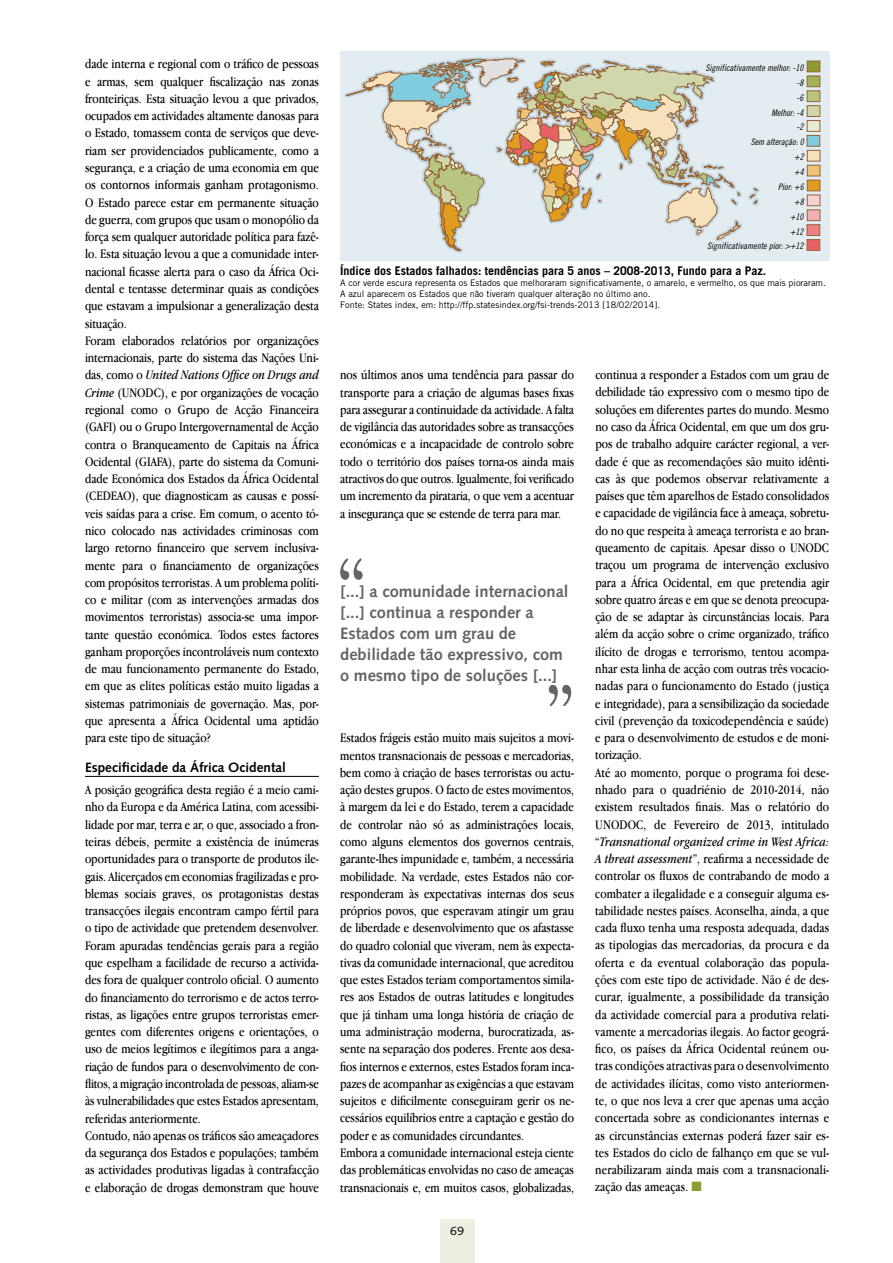
<style>
.page{position:relative;width:893px;height:1263px;background:#fff}
.page>*{position:absolute;margin:0;border:0;box-sizing:border-box;transform-origin:0 0}
.t1{font:700 16.5px/21px "Syntax";color:#636466}
.t2{font:13.5px/17.2px "Apple Garamond";color:#000}
.t3{font:700 13.5px "Syntax";color:#000}
.t4{font:700 12px "Trade Gothic";color:#000}
.t5{font:12px "Syntax";color:#000}
.t6{font:9px/10.8px "Trade Gothic";color:#000}
.t7{font:9px "Trade Gothic Cond Eighteen Obl";color:#000}
.s1{font-style:italic}
.s2{color:#899e2d}
</style>
<div class="page">
<div style="left:440px;top:1219px;width:34px;height:44px;background:#edf0e0"></div>
<hr style="left:85px;top:776px;width:234px;height:1px;background:#000">
<svg style="left:340px;top:558px;width:23px;height:22px"></svg>
<svg style="left:549px;top:685px;width:22px;height:21px"></svg>
<div style="left:340px;top:51px;width:489px;height:209px;background:#e2ecf1"></div>
<svg style="left:484px;top:56px;width:337px;height:188px"></svg>
<svg style="left:750px;top:188px;width:8px;height:16px"></svg>
<svg style="left:344px;top:58px;width:397px;height:193px"></svg>
<div style="left:807px;top:61px;width:13px;height:11px;background:#899e2d;border:1px solid #956338"></div>
<div style="left:807px;top:76px;width:13px;height:11px;background:#a1b157;border:1px solid #956338"></div>
<div style="left:807px;top:91px;width:13px;height:11px;background:#b8c581;border:1px solid #956338"></div>
<div style="left:807px;top:105px;width:13px;height:12px;background:#d0d8ab;border:1px solid #956338"></div>
<div style="left:807px;top:135px;width:13px;height:11px;background:#80cde0;border:1px solid #956338"></div>
<div style="left:807px;top:150px;width:13px;height:11px;background:#f6e1bc;border:1px solid #956338"></div>
<div style="left:807px;top:165px;width:13px;height:11px;background:#edc378;border:1px solid #956338"></div>
<div style="left:807px;top:180px;width:13px;height:11px;background:#e19b1e;border:1px solid #956338"></div>
<div style="left:807px;top:239px;width:13px;height:12px;background:#e56164;border:1px solid #956338"></div>
<div style="left:807px;top:224px;width:13px;height:12px;background:#ea8083;border:1px solid #956338"></div>
<div style="left:807px;top:210px;width:13px;height:11px;background:#f2b0b2;border:1px solid #956338"></div>
<div style="left:807px;top:195px;width:13px;height:11px;background:#f7d0d1;border:1px solid #956338"></div>
<div style="left:807px;top:120px;width:13px;height:12px;background:#e7ecd5;border:1px solid #956338"></div>
<p class="t2" style="left:85px;top:55px;width:235px">dade interna e regional com o tráfico de pessoas e armas, sem qualquer fiscalização nas zonas fronteiriças. Esta situação levou a que privados, ocupados em actividades altamente danosas para o Estado, tomassem conta de serviços que deve&shy;riam ser providenciados publicamente, como a segurança, e a criação de uma economia em que os contornos informais ganham protagonismo.<br>O Estado parece estar em permanente situação de guerra, com grupos que usam o monopólio da força sem qualquer autoridade política para fazê&shy;lo. Esta situação levou a que a comunidade inter&shy;nacional ficasse alerta para o caso da África Oci&shy;dental e tentasse determinar quais as condições que estavam a impulsionar a generalização desta situação.<br>Foram elaborados relatórios por organizações internacionais, parte do sistema das Nações Uni&shy;das, como o <span class="s1">United Nations Office on Drugs and Crime</span> (UNODC), e por organizações de vocação regional como o Grupo de Acção Financeira (GAFI) ou o Grupo Intergovernamental de Acção contra o Branqueamento de Capitais na África Ocidental (GIAFA), parte do sistema da Comuni&shy;dade Económica dos Estados da África Ocidental (CEDE</p>
<p class="t2" style="left:85px;top:487px;width:235px;text-align:justify;text-indent:32px">AO), que diagnosticam as causas e possí&shy;veis saídas para a crise. Em comum, o acento tó&shy;nico colocado nas actividades criminosas com largo retorno financeiro que servem inclusiva&shy;mente para o financiamento de organizações com propósitos terroristas. A um problema políti&shy;co e militar (com as intervenções armadas dos movimentos terroristas) associa-se uma impor&shy;tante questão económica. Todos estes factores ganham proporções incontroláveis num contexto de mau funcionamento permanente do Estado, em que as elites políticas estão muito ligadas a sistemas patrimoniais de governação. Mas, por&shy;que apresenta a África Ocidental uma aptidão para este tipo de situação?</p>
<p class="t3" style="left:85px;top:759px;width:202px">Especificidade da África Ocidental</p>
<p class="t2" style="left:85px;top:781px;width:235px">A posição geográfica desta região é a meio cami&shy;nho da Europa e da América Latina, com acessibi&shy;lidade por mar, terra e ar, o que, associado a fron&shy;teiras débeis, permite a existência de inúmeras oportunidades para o transporte de produtos ile&shy;gais. Alicerçados em economias fragilizadas e pro&shy;blemas sociais graves, os protagonistas destas transacções ilegais encontram campo fértil para o tipo de actividade que pretendem desenvolver.<br>Foram apuradas tendências gerais para a região que espelham a facilidade de recurso a activida&shy;des fora de qualquer controlo oficial. O aumento do financiamento do terrorismo e de actos terro&shy;ristas, as ligações entre grupos terroristas emer&shy;gentes com diferentes origens e orientações, o uso de meios legítimos e ilegítimos para a anga&shy;riação de fundos para o desenvolvimento de con&shy;flitos, a migração incontrolada de pessoas, aliam-se às vulnerabilidades que estes Estados apresentam, referidas anteriormente.<br>Contudo, não apenas os tráficos são ameaçadores da segurança dos Estados e populações; também as actividades produtivas ligadas à contrafacção e elaboração de drogas demonstram que houve</p>
<p class="t7" style="left:705px;top:62px;width:99px">Significativamente melhor: -10</p>
<p class="t7" style="left:796px;top:77px;width:8px">-8</p>
<p class="t7" style="left:771px;top:107px;width:33px">Melhor: -4</p>
<p class="t7" style="left:796px;top:92px;width:8px">-6</p>
<p class="t7" style="left:796px;top:122px;width:8px">-2</p>
<p class="t7" style="left:751px;top:137px;width:54px">Sem alteração: 0</p>
<p class="t7" style="left:794px;top:152px;width:11px">+2</p>
<p class="t7" style="left:778px;top:181px;width:27px">Pior: +6</p>
<p class="t7" style="left:794px;top:166px;width:11px">+4</p>
<p class="t7" style="left:794px;top:196px;width:11px">+8</p>
<p class="t7" style="left:790px;top:211px;width:15px">+10</p>
<p class="t7" style="left:790px;top:226px;width:15px">+12</p>
<p class="t7" style="left:707px;top:241px;width:98px">Significativamente pior: &gt;+12</p>
<p class="t4" style="left:340px;top:263px;width:428px">Índice dos Estados falhados: tendências para 5 anos – 2008-2013, Fundo para a Paz.</p>
<p class="t6" style="left:340px;top:277px;width:487px">A cor verde escura representa os Estados que melhoraram significativamente, o amarelo, e vermelho, os que mais pioraram.<br>A azul aparecem os Estados que não tiveram qualquer alteração no último ano.<br>Fonte: States index, em: http://ffp.statesindex.org/fsi-trends-2013 [18/02/2014].</p>
<p class="t2" style="left:340px;top:366px;width:235px;text-align:justify">nos últimos anos uma tendência para passar do transporte para a criação de algumas bases fixas para assegurar a continuidade da actividade. A falta de vigilância das autoridades sobre as transacções económicas e a incapacidade de controlo sobre todo o território dos países torna-os ainda mais atractivos do que outros. Igualmente, foi verificado um incremento da pirataria, o que vem a acentuar a insegurança que se estende de terra para mar.</p>
<p class="t1" style="left:340px;top:580px;width:230px">[...] a comunidade internacional [...] continua a responder a<br>Estados com um grau de debilidade tão expressivo, com o mesmo tipo de soluções [...]</p>
<p class="t2" style="left:340px;top:729px;width:235px">Estados frágeis estão muito mais sujeitos a movi&shy;mentos transnacionais de pessoas e mercadorias, bem como à criação de bases terroristas ou actu&shy;ação destes grupos. O facto de estes movimentos, à margem da lei e do Estado, terem a capacidade de controlar não só as administrações locais, como alguns elementos dos governos centrais, garante-lhes impunidade e, também, a necessária mobilidade. Na verdade, estes Estados não cor&shy;responderam às expectativas internas dos seus próprios povos, que esperavam atingir um grau de liberdade e desenvolvimento que os afastasse do quadro colonial que viveram, nem às expecta&shy;tivas da comunidade internacional, que acreditou que estes Estados teriam comportamentos simila&shy;res aos Estados de outras latitudes e longitudes que já tinham uma longa história de criação de uma administração moderna, burocratizada, as&shy;sente na separação dos poderes. Frente aos desa&shy;fios internos e externos, estes Estados foram inca&shy;pazes de acompanhar as exigências a que estavam sujeitos e dificilmente conseguiram gerir os ne&shy;cessários equilíbrios entre a captação e gestão do poder e as comunidades circundantes.<br>Embora a comunidade internacional esteja ciente das problemáticas envolvidas no caso de ameaças transnacionais e, em muitos casos, globalizadas,</p>
<p class="t5" style="left:450px;top:1223px;width:15px">69</p>
<p class="t2" style="left:595px;top:366px;width:235px">continua a responder a Estados com um grau de debilidade tão expressivo com o mesmo tipo de soluções em diferentes partes do mundo. Mesmo no caso da África Ocidental, em que um dos gru&shy;pos de trabalho adquire carácter regional, a ver&shy;dade é que as recomendações são muito idênti&shy;cas às que podemos observar relativamente a países que têm aparelhos de Estado consolidados e capacidade de vigilância face à ameaça, sobretu&shy;do no que respeita à ameaça terrorista e ao bran&shy;queamento de capitais. Apesar disso o UNODC traçou um programa de intervenção exclusivo para a África Ocidental, em que pretendia agir sobre quatro áreas e em que se denota preocupa&shy;ção de se adaptar às circunstâncias locais. Para além da acção sobre o crime organizado, tráfico ilícito de drogas e terrorismo, tentou acompa&shy;nhar esta linha de acção com outras três vocacio&shy;nadas para o funcionamento do Estado (justiça e integridade), para a sensibilização da sociedade civil (prevenção da toxicodependência e saúde) e para o desenvolvimento de estudos e de moni&shy;torização.<br>Até ao momento, porque o programa foi dese&shy;nhado para o quadriénio de 2010-2014, não existem resultados finais. Mas o relatório do UNODOC, de Fevereiro de 2013, intitulado “<span class="s1">Transnational organized crime in West Africa:<br>A threat assessment</span>”, reafirma a necessidade de controlar os fluxos de contrabando de modo a combater a ilegalidade e a conseguir alguma es&shy;tabilidade nestes países. Aconselha, ainda, a que cada fluxo tenha uma resposta adequada, dadas as tipologias das mercadorias, da procura e da oferta e da eventual colaboração das popula&shy;ções com este tipo de actividade. Não é de des&shy;curar, igualmente, a possibilidade da transição da actividade comercial para a produtiva relati&shy;vamente a mercadorias ilegais. Ao factor geográ&shy;fico, os países da África Ocidental reúnem ou&shy;tras condições atractivas para o desenvolvimento de actividades ilícitas, como visto anteriormen&shy;te, o que nos leva a crer que apenas uma acção concertada sobre as condicionantes internas e as circunstâncias externas poderá fazer sair es&shy;tes Estados do ciclo de falhanço em que se vul&shy;nerabilizaram ainda mais com a transnacionali&shy;zação das ameaças. <span class="s2">■</span></p>
</div>
